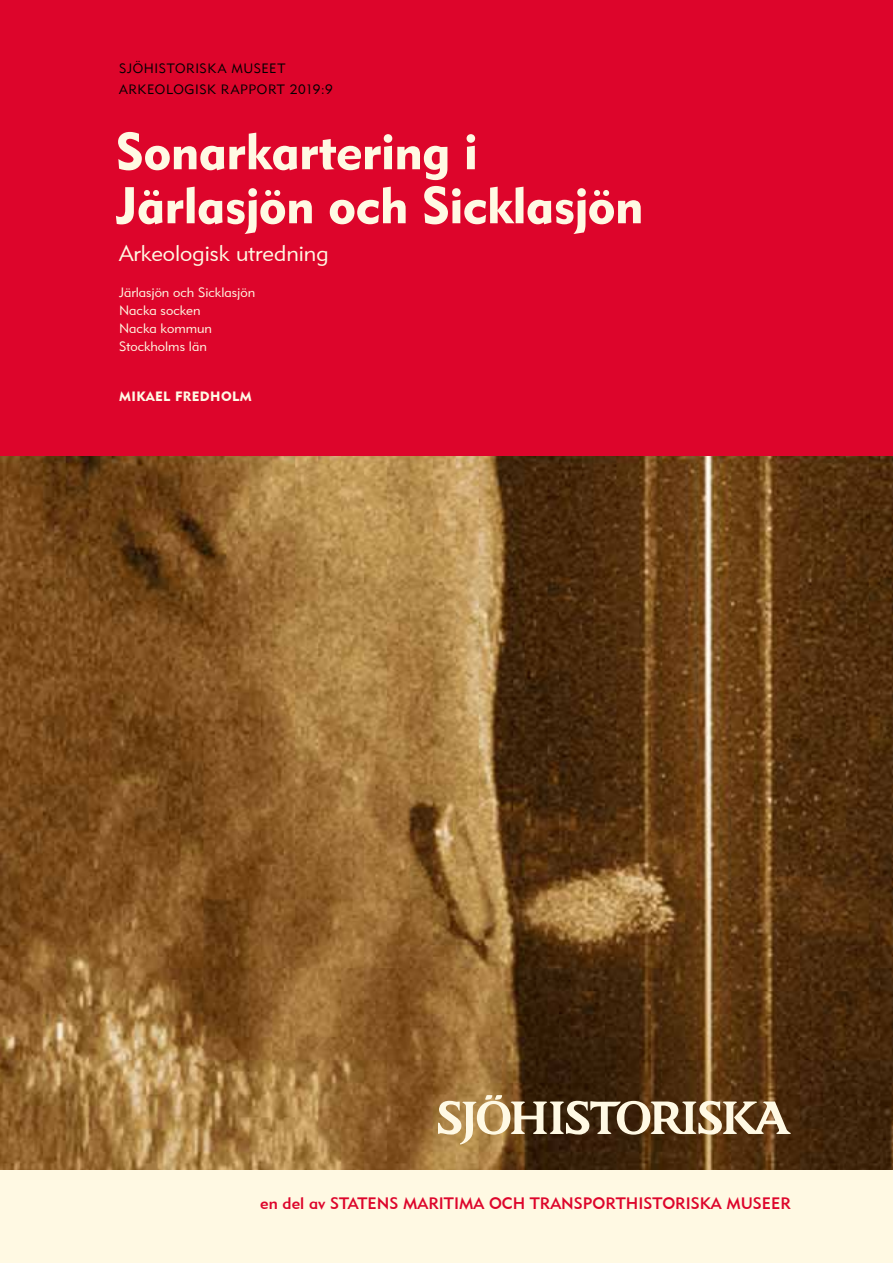
<style>
.page{position:relative;width:893px;height:1263px;background:#fff}
.page>*{position:absolute;margin:0;border:0;box-sizing:border-box;transform-origin:0 0}
.t1{font:51px/54px "Geometric 415 BT Black A";letter-spacing:-.01em;color:#fff9e3}
.t2{font:22.5px "Geometric 415 BT Lite A";color:#fff9e3}
.t3{font:16.5px "Geometric 415 BT Medium A";color:#dd052b}
.t4{font:13.5px/18px "Geometric 415 BT Lite A";color:#fff9e3}
.t5{font:13.5px/21px "Geometric 415 BT Lite A";letter-spacing:.04em;color:#000}
.t6{font:13.5px "Geometric 415 BT Black A";letter-spacing:.03em;color:#fffae5}
</style>
<div class="page">
<div style="left:0;top:1169px;width:893px;height:94px;background:#fff9e3"></div>
<div style="left:0;top:0;width:893px;height:456px;background:#dd052b"></div>
<img style="left:0;top:457px;width:891px;height:711px">
<img style="left:429px;top:1086px;width:369px;height:62px">
<p class="t5" style="left:119px;top:58px;width:215px">SJÖHISTORISKA MUSEET<br>ARKEOLOGISK RAPPORT 2019:9</p>
<h1 class="t1" style="left:116px;top:124px;width:529px">Sonarkartering i<br>Järlasjön och Sicklasjön</h1>
<p class="t2" style="left:119px;top:240px;width:211px">Arkeologisk utredning</p>
<p class="t4" style="left:119px;top:283px;width:138px">Järlasjön och Sicklasjön<br>Nacka socken<br>Nacka kommun<br>Stockholms län</p>
<p class="t6" style="left:119px;top:388px;width:134px">MIKAEL FREDHOLM</p>
<p class="t3" style="left:260px;top:1193px;width:532px">en del av STATENS MARITIMA OCH TRANSPORTHISTORISKA MUSEER</p>
</div>
